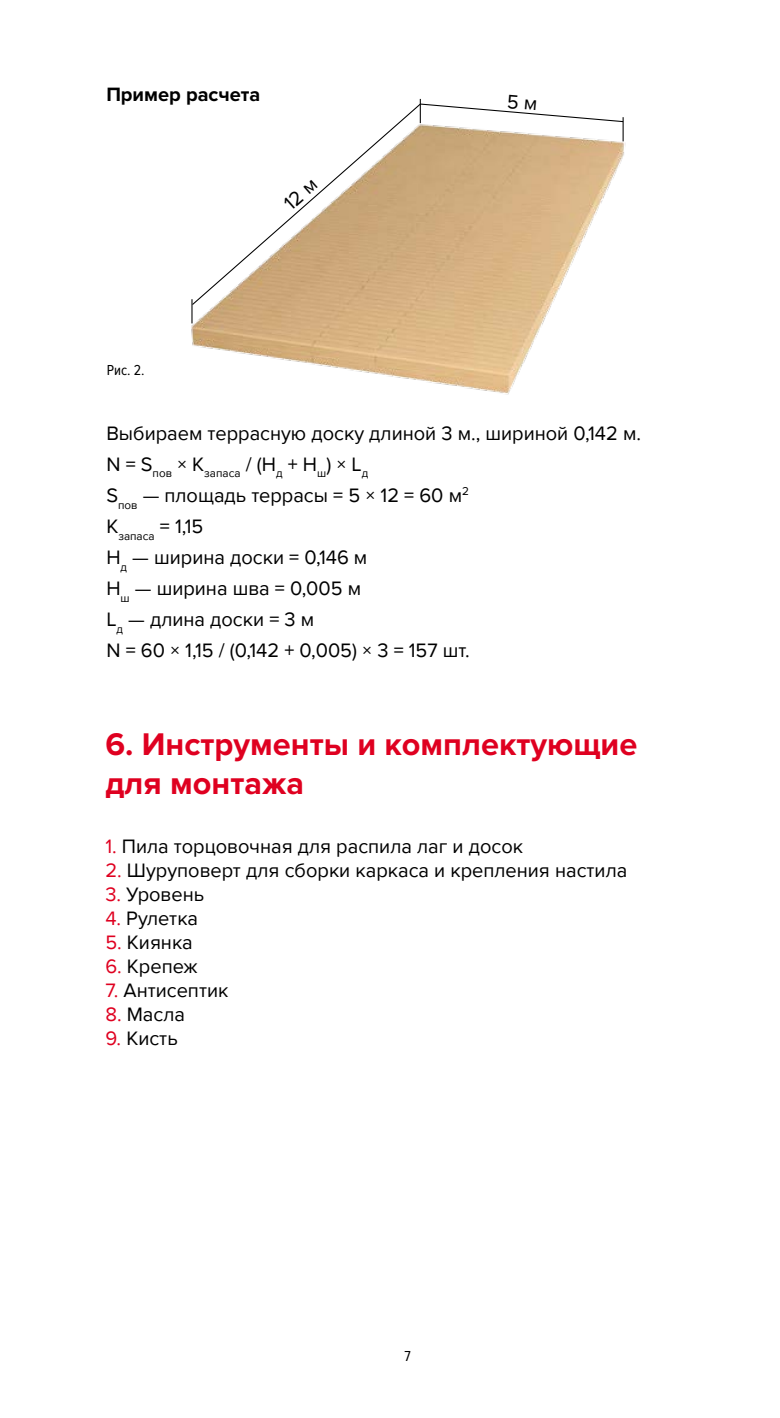
<style>
.page{position:relative;width:780px;height:1418px;background:#fff}
.page>*{position:absolute;margin:0;border:0;box-sizing:border-box;transform-origin:0 0}
.t1{font:700 32.5px/39px "Proxima Nova";color:#df0020}
.t2{font:20px/31px "Proxima Nova";color:#000}
.t3{font:700 20px "Proxima Nova";color:#000}
.t4{font:15px "Proxima Nova Cond";color:#000}
.s1{color:#df0020}
</style>
<div class="page">
<img style="left:191px;top:141px;width:435px;height:254px">
<svg style="left:191px;top:306px;width:1px;height:17px"></svg>
<svg style="left:191px;top:104px;width:231px;height:202px"></svg>
<svg style="left:419px;top:98px;width:205px;height:43px"></svg>
<svg style="left:282px;top:180px;width:36px;height:31px"></svg>
<p class="t3" style="left:106px;top:83px;width:156px">Пример расчета</p>
<p class="t4" style="left:107px;top:361px;width:39px">Рис. 2.</p>
<p class="t2" style="left:106px;top:418px;width:536px">Выбираем террасную доску длиной 3 м., шириной 0,142 м.<br>N = S<sub>пов</sub> × K<sub>запаса</sub> / (H<sub>д</sub> + H<sub>ш</sub>) × L<sub>д<br></sub>S<sub>пов</sub> — площадь террасы = 5 × 12 = 60 м<sup>2<br></sup>K<sub>запаса</sub> = 1,15<br>H<sub>д</sub> — ширина доски = 0,146 м<br>H<sub>ш</sub> — ширина шва = 0,005 м<br>L<sub>д</sub> — длина доски = 3 м<br>N = 60 × 1,15 / (0,142 + 0,005) × 3 = 157 шт.</p>
<h1 class="t1" style="left:105px;top:725px;width:533px">6. Инструменты и комплектующие для монтажа</h1>
<p class="t2" style="left:105px;top:831px;width:419px"><span class="s1">1.</span> Пила торцовочная для распила лаг и досок</p>
<p class="t2" style="left:105px;top:855px;width:523px"><span class="s1">2.</span> Шуруповерт для сборки каркаса и крепления настила</p>
<p class="t2" style="left:105px;top:879px;width:100px"><span class="s1">3.</span> Уровень</p>
<p class="t2" style="left:105px;top:903px;width:94px"><span class="s1">4.</span> Рулетка</p>
<p class="t2" style="left:105px;top:927px;width:89px"><span class="s1">5.</span> Киянка</p>
<p class="t2" style="left:105px;top:951px;width:94px"><span class="s1">6.</span> Крепеж</p>
<p class="t2" style="left:105px;top:975px;width:124px"><span class="s1">7.</span> Антисептик</p>
<p class="t2" style="left:105px;top:999px;width:81px"><span class="s1">8.</span> Масла</p>
<p class="t2" style="left:105px;top:1023px;width:74px"><span class="s1">9.</span> Кисть</p>
<p class="t4" style="left:404px;top:1347px;width:8px">7</p>
</div>
